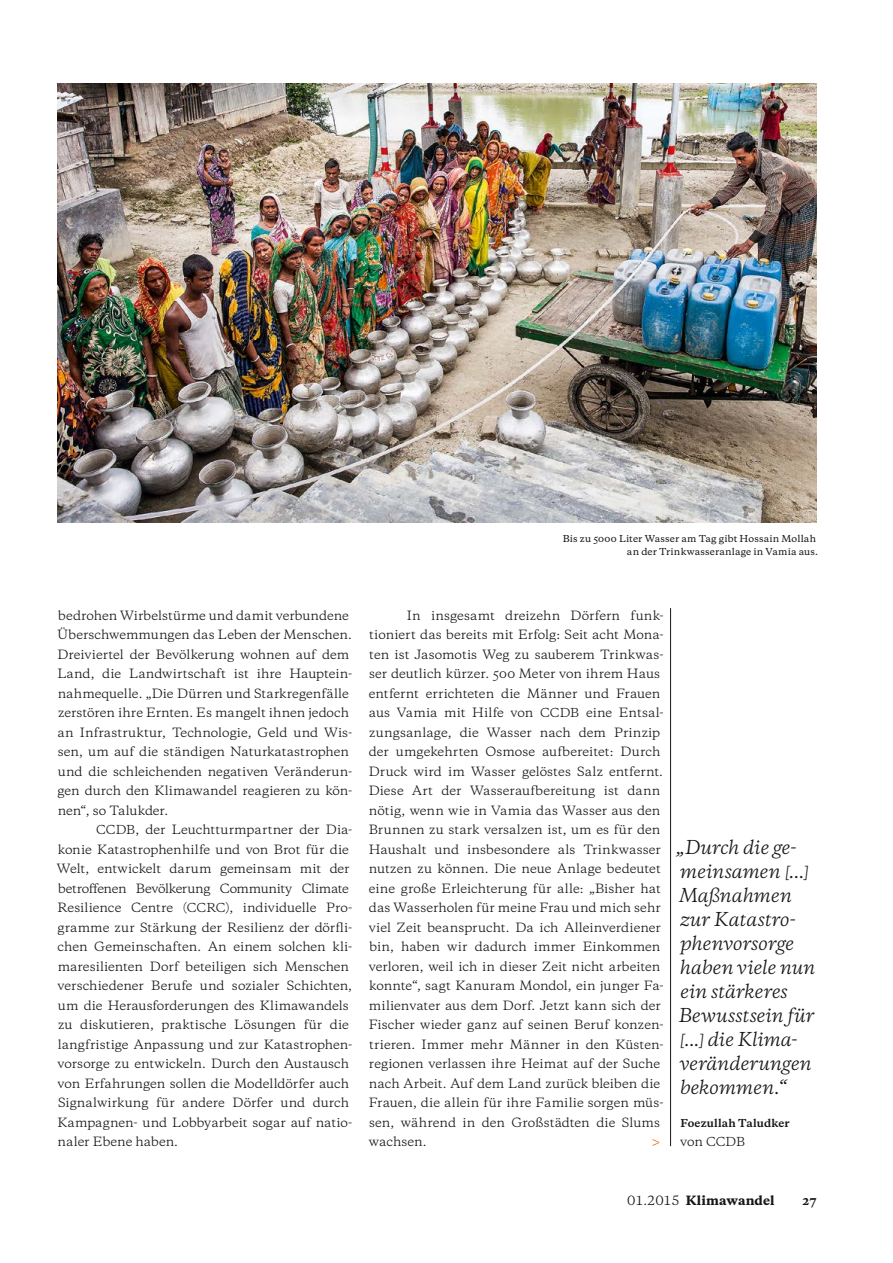
<style>
.page{position:relative;width:893px;height:1263px;background:#fff}
.page>*{position:absolute;margin:0;border:0;box-sizing:border-box;transform-origin:0 0}
.t1{font:italic 18px/24px "Galaxie Copernicus";letter-spacing:-.005em;color:#181716}
.t2{font:12px/19.5px "Galaxie Copernicus";color:#181716}
.t3{font:800 12px "Galaxie Copernicus";letter-spacing:.01em;color:#181716}
.t4{font:700 12px "Galaxie Copernicus";color:#181716}
.t5{font:500 12px "Galaxie Copernicus";color:#ec6500}
.t6{font:11.7px "Galaxie Copernicus";color:#181716}
.t7{font:700 10.35px "Galaxie Copernicus";letter-spacing:.015em;color:#181716}
.t8{font:500 9px/13px "Galaxie Copernicus";letter-spacing:.02em;color:#181716;text-align:right}
.s1{font-size:11.7px}
.s2{font-size:12px}
.s3{font-weight:400}
</style>
<div class="page">
<hr style="left:670px;top:608px;width:1px;height:538px;background:#181716">
<img style="left:57px;top:83px;width:759px;height:439px">
<p class="t8" style="left:563px;top:532px;width:257px">Bis zu 5000 Liter Wasser am Tag gibt Hossain Mollah an der Trinkwasseranlage in Vamia aus.</p>
<p class="t2" style="left:57px;top:605px;width:296px">bedrohen Wirbelstürme und damit verbundene Überschwemmungen das Leben der Menschen.<br>Dreiviertel der Bevölkerung wohnen auf dem Land, die Landwirtschaft ist ihre Hauptein&shy;nahmequelle. „Die Dürren und Starkregenfälle zerstören ihre Ernten. Es mangelt ihnen jedoch an Infrastruktur, Technologie, Geld und Wis&shy;sen, um auf die ständigen Naturkatastrophen und die schleichenden negativen Veränderun&shy;gen durch den Klimawandel reagieren zu kön&shy;nen“, so Talukder.</p>
<p class="t2" style="left:57px;top:820px;width:297px;text-indent:39px"><span class="s1">CCDB</span>, der Leuchtturmpartner der Dia&shy;konie Katastrophenhilfe und von Brot für die Welt, entwickelt darum gemeinsam mit der betroffenen Bevölkerung Community Climate Resilience Centre (<span class="s1">CCRC</span>), individuelle Pro&shy;gramme zur Stärkung der Resilienz der dörfli&shy;chen Gemeinschaften. An einem solchen kli&shy;maresilienten Dorf beteiligen sich Menschen verschiedener Berufe und sozialer Schichten, um die Herausforderungen des Klimawandels zu diskutieren, praktische Lösungen für die langfristige Anpassung und zur Katastrophen&shy;vorsorge zu entwickeln. Durch den Austausch von Erfahrungen sollen die Modelldörfer auch Signalwirkung für andere Dörfer und durch Kampagnen- und Lobbyarbeit sogar auf natio&shy;naler Ebene haben.</p>
<p class="t2" style="left:369px;top:605px;width:296px;text-indent:38px">In insgesamt dreizehn Dörfern funk&shy;tioniert das bereits mit Erfolg: Seit acht Mona&shy;ten ist Jasomotis Weg zu sauberem Trinkwas&shy;ser deutlich kürzer. 500 Meter von ihrem Haus entfernt errichteten die Männer und Frauen aus Vamia mit Hilfe von <span class="s1">CCDB</span> eine Entsal&shy;zungsanlage, die Wasser nach dem Prinzip der umgekehrten Osmose aufbereitet: Durch Druck wird im Wasser gelöstes Salz entfernt.<br>Diese Art der Wasseraufbereitung ist dann nötig, wenn wie in Vamia das Wasser aus den Brunnen zu stark versalzen ist, um es für den Haushalt und insbesondere als Trinkwasser nutzen zu können. Die neue Anlage bedeutet eine große Erleichterung für alle: „Bisher hat das Wasserholen für meine Frau und mich sehr viel Zeit beansprucht. Da ich Alleinverdiener bin, haben wir dadurch immer Einkommen verloren, weil ich in dieser Zeit nicht arbeiten konnte“, sagt Kanuram Mondol, ein junger Fa&shy;milienvater aus dem Dorf. Jetzt kann sich der Fischer wieder ganz auf seinen Beruf konzen&shy;trieren. Immer mehr Männer in den Küsten&shy;regionen verlassen ihre Heimat auf der Suche nach Arbeit. Auf dem Land zurück bleiben die Frauen, die allein für ihre Familie sorgen müs&shy;sen, während in den Großstädten die Slums wachsen.</p>
<p class="t5" style="left:652px;top:1133px;width:10px">&gt;</p>
<h1 class="t1" style="left:676px;top:836px;width:141px">„Durch die ge&shy;meinsamen [...]<br>Maßnahmen zur Katastro&shy;phenvorsorge haben viele nun ein stärkeres<br>Bewusstsein für [...] die Klima&shy;veränderungen bekommen.“</h1>
<p class="t7" style="left:680px;top:1116px;width:111px">Foezullah Taludker</p>
<p class="t6" style="left:680px;top:1134px;width:67px"><span class="s2">von</span> CCDB</p>
<p class="t3" style="left:627px;top:1192px;width:149px"><span class="s3">01.2015</span> Klimawandel</p>
<p class="t4" style="left:802px;top:1192px;width:16px">27</p>
</div>
